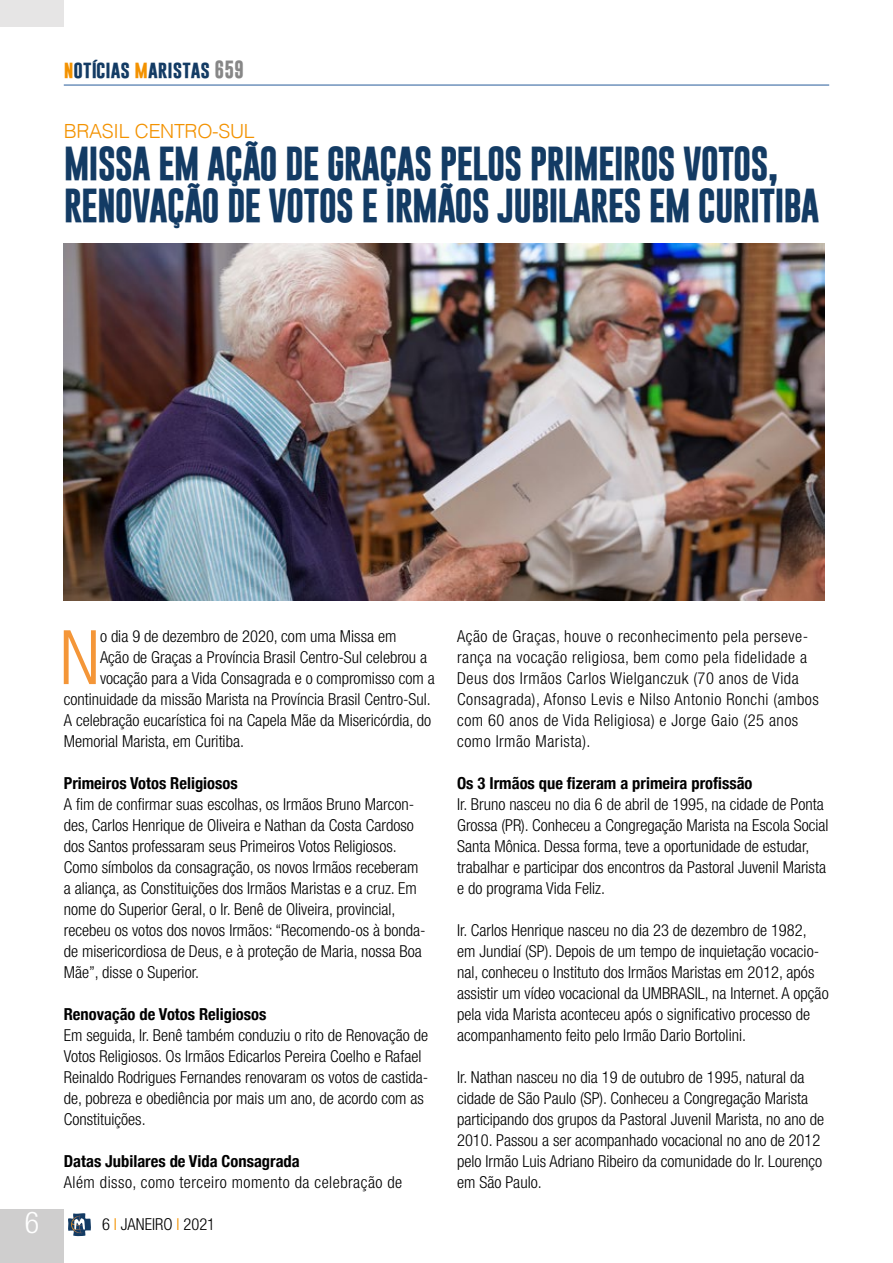
<style>
.page{position:relative;width:893px;height:1263px;background:#fff}
.page>*{position:absolute;margin:0;border:0;box-sizing:border-box;transform-origin:0 0}
.t1{font:300 condensed 75.3px "Helvetica Neue";color:#f49638}
.t2{font:700 34.5px/42px "Gobold";letter-spacing:-.03em;color:#133b64}
.t3{font:300 condensed 30px "Helvetica Neue";color:#fff}
.t4{font:300 19.5px "Helvetica";letter-spacing:-.015em;color:#f39200}
.t5{font:700 18px "Gobold";color:#133b64}
.t6{font:300 condensed 16.5px/21px "Helvetica Neue";color:#000}
.t7{font:300 condensed 16.5px/21px "Helvetica Neue";letter-spacing:.03em;color:#000}
.t8{font:700 condensed 16.5px "Helvetica Neue";color:#000}
.s1{color:#f39200}
.s2{color:#878787}
</style>
<div class="page">
<div style="left:0;top:1209px;width:64px;height:54px;background:#cfcece"></div>
<hr style="left:64px;top:85px;width:765px;height:1px;background:#275b9b">
<svg style="left:68px;top:1213px;width:23px;height:23px"></svg>
<div style="left:0;top:0;width:64px;height:27px;background:#e6e5e5"></div>
<img style="left:64px;top:243px;width:761px;height:357px">
<p class="t5" style="left:64px;top:57px;width:182px"><span class="s1">n</span>otícias <span class="s1">m</span>aristas <span class="s2">659</span></p>
<p class="t4" style="left:64px;top:114px;width:192px">BRASIL CENTRO-SUL</p>
<h2 class="t2" style="left:64px;top:143px;width:757px">MISSA EM AÇÃO DE GRAÇAS PELOS PRIMEIROS VOTOS,<br>RENOVAÇÃO DE VOTOS E IRMÃOS JUBILARES EM CURITIBA</h2>
<h3 class="t3" style="left:25px;top:1205px;width:16px">6</h3>
<h1 class="t1" style="left:60px;top:614px;width:42px">N</h1>
<p class="t6" style="left:100px;top:626px;width:298px">o dia 9 de dezembro de 2020, com uma Missa em</p>
<p class="t6" style="left:100px;top:647px;width:329px">Ação de Graças a Província Brasil Centro-Sul celebrou a</p>
<p class="t6" style="left:100px;top:668px;width:336px">vocação para a Vida Consagrada e o compromisso com a</p>
<p class="t6" style="left:64px;top:689px;width:368px">continuidade da missão Marista na Província Brasil Centro-Sul.</p>
<p class="t6" style="left:64px;top:710px;width:369px">A celebração eucarística foi na Capela Mãe da Misericórdia, do</p>
<p class="t6" style="left:64px;top:731px;width:182px">Memorial Marista, em Curitiba.</p>
<p class="t8" style="left:64px;top:769px;width:175px">Primeiros Votos Religiosos</p>
<p class="t6" style="left:64px;top:794px;width:363px">A fim de confirmar suas escolhas, os Irmãos Bruno Marcon&shy;des, Carlos Henrique de Oliveira e Nathan da Costa Cardoso dos Santos professaram seus Primeiros Votos Religiosos.<br>Como símbolos da consagração, os novos Irmãos receberam a aliança, as Constituições dos Irmãos Maristas e a cruz. Em nome do Superior Geral, o Ir. Benê de Oliveira, provincial, recebeu os votos dos novos Irmãos: “Recomendo-os à bonda&shy;de misericordiosa de Deus, e à proteção de Maria, nossa Boa Mãe”, disse o Superior.</p>
<p class="t8" style="left:64px;top:1000px;width:204px">Renovação de Votos Religiosos</p>
<p class="t6" style="left:64px;top:1025px;width:366px">Em seguida, Ir. Benê também conduziu o rito de Renovação de Votos Religiosos. Os Irmãos Edicarlos Pereira Coelho e Rafael Reinaldo Rodrigues Fernandes renovaram os votos de castida&shy;de, pobreza e obediência por mais um ano, de acordo com as Constituições.</p>
<p class="t8" style="left:64px;top:1147px;width:237px">Datas Jubilares de Vida Consagrada</p>
<p class="t7" style="left:64px;top:1172px;width:340px">Além disso, como terceiro momento da celebração de</p>
<p class="t6" style="left:102px;top:1214px;width:115px">6 <span class="s1">I</span> JANEIRO <span class="s1">I</span> 2021</p>
<p class="t7" style="left:457px;top:626px;width:363px">Ação de Graças, houve o reconhecimento pela perseve&shy;rança na vocação religiosa, bem como pela fidelidade a Deus dos Irmãos Carlos Wielganczuk (70 anos de Vida Consagrada), Afonso Levis e Nilso Antonio Ronchi (ambos com 60 anos de Vida Religiosa) e Jorge Gaio (25 anos como Irmão Marista).</p>
<p class="t8" style="left:457px;top:770px;width:297px">Os 3 Irmãos que fizeram a primeira profissão</p>
<p class="t6" style="left:457px;top:794px;width:373px">Ir. Bruno nasceu no dia 6 de abril de 1995, na cidade de Ponta Grossa (PR). Conheceu a Congregação Marista na Escola Social Santa Mônica. Dessa forma, teve a oportunidade de estudar, trabalhar e participar dos encontros da Pastoral Juvenil Marista e do programa Vida Feliz.</p>
<p class="t6" style="left:457px;top:920px;width:373px">Ir. Carlos Henrique nasceu no dia 23 de dezembro de 1982, em Jundiaí (SP). Depois de um tempo de inquietação vocacio&shy;nal, conheceu o Instituto dos Irmãos Maristas em 2012, após assistir um vídeo vocacional da UMBRASIL, na Internet. A opção pela vida Marista aconteceu após o significativo processo de acompanhamento feito pelo Irmão Dario Bortolini.</p>
<p class="t6" style="left:457px;top:1067px;width:369px">Ir. Nathan nasceu no dia 19 de outubro de 1995, natural da cidade de São Paulo (SP). Conheceu a Congregação Marista participando dos grupos da Pastoral Juvenil Marista, no ano de 2010. Passou a ser acompanhado vocacional no ano de 2012 pelo Irmão Luis Adriano Ribeiro da comunidade do Ir. Lourenço em São Paulo.</p>
</div>
